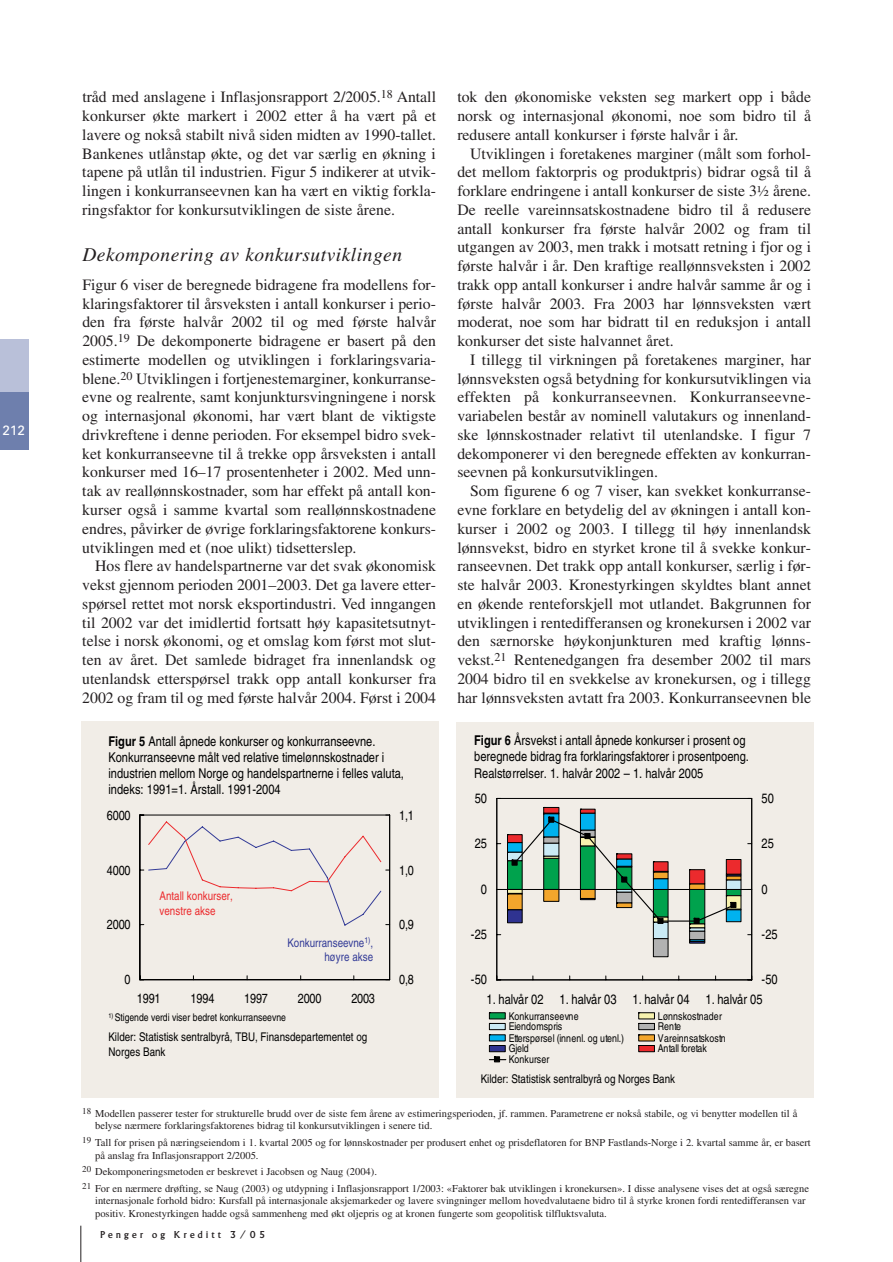
<style>
.page{position:relative;width:893px;height:1262px;background:#fff}
.page>*{position:absolute;margin:0;border:0;box-sizing:border-box;transform-origin:0 0}
.t1{font:italic 19.5px "Times";letter-spacing:.025em;color:#231f20}
.t2{font:15.75px/18.8px "Times";color:#231f20;text-align:justify}
.t3{font:condensed 13.5px/16.2px "Helvetica";color:#000}
.t4{font:13.5px "Univers";color:#fff}
.t5{font:condensed 13.2px "Helvetica";letter-spacing:-.015em;color:#000}
.t6{font:condensed 12px/14.5px "Helvetica";color:#000}
.t7{font:condensed 12px/14.5px "Helvetica";color:#333b97;text-align:right}
.t8{font:condensed 12px/14.4px "Helvetica";color:#ec2a2d}
.t9{font:condensed 10.8px "Helvetica";letter-spacing:.01em;color:#000}
.t10{font:10.5px/12.6px "Times";color:#231f20}
.t11{font:condensed 10.5px "Helvetica";color:#000}
.t12{font:10.5px "Albertus";letter-spacing:.31em;color:#231f20}
.s1{font-weight:700}
.s2{font-family:"Minion Exp"}
</style>
<div class="page">
<hr style="left:80px;top:1225px;width:1px;height:37px;background:#231f20">
<div style="left:0;top:339px;width:28px;height:110px;background:#b9c0d9"></div>
<div style="left:0;top:392px;width:28px;height:57px;background:#6e7fad"></div>
<div style="left:81px;top:721px;width:357px;height:376px;background:#f1ede7"></div>
<hr style="left:140px;top:815px;width:1px;height:164px;background:#000">
<hr style="left:140px;top:979px;width:249px;height:1px;background:#000">
<hr style="left:389px;top:815px;width:1px;height:164px;background:#000">
<svg style="left:140px;top:814px;width:249px;height:112px"></svg>
<div style="left:456px;top:722px;width:357px;height:375px;background:#f1ede7"></div>
<svg style="left:496px;top:798px;width:256px;height:182px"></svg>
<svg style="left:507px;top:807px;width:234px;height:150px"></svg>
<svg style="left:638px;top:1012px;width:17px;height:40px"></svg>
<svg style="left:489px;top:1012px;width:17px;height:50px"></svg>
<p class="t4" style="left:2px;top:425px;width:24px">212</p>
<p class="t2" style="left:82px;top:89px;width:355px">tråd med anslagene i Inflasjonsrapport 2/2005.<sup>18</sup> Antall konkurser økte markert i 2002 etter å ha vært på et lavere og nokså stabilt nivå siden midten av 1990-tallet.<br>Bankenes utlånstap økte, og det var særlig en økning i tapene på utlån til industrien. Figur 5 indikerer at utvik&shy;lingen i konkurranseevnen kan ha vært en viktig forkla&shy;ringsfaktor for konkursutviklingen de siste årene.</p>
<p class="t1" style="left:82px;top:247px;width:321px">Dekomponering av konkursutviklingen</p>
<p class="t2" style="left:82px;top:277px;width:355px">Figur 6 viser de beregnede bidragene fra modellens for&shy;klaringsfaktorer til årsveksten i antall konkurser i perio&shy;den fra første halvår 2002 til og med første halvår 2005.<sup>19</sup> De dekomponerte bidragene er basert på den estimerte modellen og utviklingen i forklaringsvaria&shy;blene.<sup>20</sup> Utviklingen i fortjenestemarginer, konkurranse&shy;evne og realrente, samt konjunktursvingningene i norsk og internasjonal økonomi, har vært blant de viktigste drivkreftene i denne perioden. For eksempel bidro svek&shy;ket konkurranseevne til å trekke opp årsveksten i antall konkurser med 16–17 prosentenheter i 2002. Med unn&shy;tak av reallønnskostnader, som har effekt på antall kon&shy;kurser også i samme kvartal som reallønnskostnadene endres, påvirker de øvrige forklaringsfaktorene konkurs&shy;utviklingen med et (noe ulikt) tidsetterslep.</p>
<p class="t2" style="left:82px;top:558px;width:355px;text-indent:13px">Hos flere av handelspartnerne var det svak økonomisk vekst gjennom perioden 2001–2003. Det ga lavere etter&shy;spørsel rettet mot norsk eksportindustri. Ved inngangen til 2002 var det imidlertid fortsatt høy kapasitetsutnyt&shy;telse i norsk økonomi, og et omslag kom først mot slut&shy;ten av året. Det samlede bidraget fra innenlandsk og utenlandsk etterspørsel trakk opp antall konkurser fra 2002 og fram til og med første halvår 2004. Først i 2004</p>
<p class="t3" style="left:108px;top:734px;width:297px"><span class="s1">Figur 5</span> Antall åpnede konkurser og konkurranseevne.<br>Konkurranseevne målt ved relative timelønnskostnader i industrien mellom Norge og handelspartnerne i felles valuta, indeks: 1991=1. Årstall. 1991-2004</p>
<p class="t5" style="left:107px;top:810px;width:25px">6000</p>
<p class="t5" style="left:107px;top:865px;width:25px">4000</p>
<p class="t5" style="left:107px;top:919px;width:25px">2000</p>
<p class="t5" style="left:125px;top:974px;width:8px">0</p>
<p class="t8" style="left:159px;top:890px;width:75px">Antall konkurser, venstre akse</p>
<p class="t7" style="left:287px;top:936px;width:87px">Konkurranseevne<sup>1)</sup>, høyre akse</p>
<p class="t5" style="left:137px;top:993px;width:25px">1991</p>
<p class="t5" style="left:190px;top:993px;width:25px">1994</p>
<p class="t5" style="left:244px;top:993px;width:25px">1997</p>
<p class="t5" style="left:298px;top:993px;width:25px">2000</p>
<p class="t5" style="left:351px;top:993px;width:25px">2003</p>
<p class="t11" style="left:108px;top:1013px;width:179px"><sup>1)</sup> Stigende verdi viser bedret konkurranseevne</p>
<p class="t6" style="left:108px;top:1031px;width:260px">Kilder: Statistisk sentralbyrå, TBU, Finansdepartementet og<br>Norges Bank</p>
<p class="t5" style="left:399px;top:810px;width:16px">1,1</p>
<p class="t5" style="left:399px;top:865px;width:16px">1,0</p>
<p class="t5" style="left:399px;top:919px;width:16px">0,9</p>
<p class="t5" style="left:399px;top:974px;width:16px">0,8</p>
<p class="t2" style="left:457px;top:89px;width:355px">tok den økonomiske veksten seg markert opp i både norsk og internasjonal økonomi, noe som bidro til å redusere antall konkurser i første halvår i år.</p>
<p class="t2" style="left:457px;top:145px;width:355px;text-indent:13px">Utviklingen i foretakenes marginer (målt som forhol&shy;det mellom faktorpris og produktpris) bidrar også til å forklare endringene i antall konkurser de siste 3<span class="s2">½</span> årene.<br>De reelle vareinnsatskostnadene bidro til å redusere antall konkurser fra første halvår 2002 og fram til utgangen av 2003, men trakk i motsatt retning i fjor og i første halvår i år. Den kraftige reallønnsveksten i 2002 trakk opp antall konkurser i andre halvår samme år og i første halvår 2003. Fra 2003 har lønnsveksten vært moderat, noe som har bidratt til en reduksjon i antall konkurser det siste halvannet året.</p>
<p class="t2" style="left:457px;top:352px;width:355px;text-indent:13px">I tillegg til virkningen på foretakenes marginer, har lønnsveksten også betydning for konkursutviklingen via effekten på konkurranseevnen. Konkurranseevne&shy;variabelen består av nominell valutakurs og innenland&shy;ske lønnskostnader relativt til utenlandske. I figur 7 dekomponerer vi den beregnede effekten av konkurran&shy;seevnen på konkursutviklingen.</p>
<p class="t2" style="left:457px;top:483px;width:355px;text-indent:13px">Som figurene 6 og 7 viser, kan svekket konkurranse&shy;evne forklare en betydelig del av økningen i antall kon&shy;kurser i 2002 og 2003. I tillegg til høy innenlandsk lønnsvekst, bidro en styrket krone til å svekke konkur&shy;ranseevnen. Det trakk opp antall konkurser, særlig i før&shy;ste halvår 2003. Kronestyrkingen skyldtes blant annet en økende renteforskjell mot utlandet. Bakgrunnen for utviklingen i rentedifferansen og kronekursen i 2002 var den særnorske høykonjunkturen med kraftig lønns&shy;vekst.<sup>21</sup> Rentenedgangen fra desember 2002 til mars 2004 bidro til en svekkelse av kronekursen, og i tillegg har lønnsveksten avtatt fra 2003. Konkurranseevnen ble</p>
<p class="t3" style="left:474px;top:733px;width:276px"><span class="s1">Figur 6</span> Årsvekst i antall åpnede konkurser i prosent og beregnede bidrag fra forklaringsfaktorer i prosentpoeng.<br>Realstørrelser. 1. halvår 2002 – 1. halvår 2005</p>
<p class="t3" style="left:474px;top:791px;width:14px">50</p>
<p class="t3" style="left:761px;top:791px;width:14px">50</p>
<p class="t3" style="left:474px;top:836px;width:14px">25</p>
<p class="t3" style="left:761px;top:836px;width:14px">25</p>
<p class="t3" style="left:481px;top:882px;width:8px">0</p>
<p class="t3" style="left:761px;top:882px;width:8px">0</p>
<p class="t3" style="left:471px;top:927px;width:18px">-25</p>
<p class="t3" style="left:761px;top:927px;width:18px">-25</p>
<p class="t3" style="left:471px;top:972px;width:18px">-50</p>
<p class="t3" style="left:761px;top:972px;width:18px">-50</p>
<p class="t3" style="left:486px;top:992px;width:277px">1. halvår 02 1. halvår 03 1. halvår 04 1. halvår 05</p>
<p class="t9" style="left:508px;top:1011px;width:71px">Konkurranseevne</p>
<p class="t9" style="left:658px;top:1011px;width:65px">Lønnskostnader</p>
<p class="t9" style="left:508px;top:1022px;width:55px">Eiendomspris</p>
<p class="t9" style="left:658px;top:1022px;width:24px">Rente</p>
<p class="t9" style="left:508px;top:1033px;width:117px">Etterspørsel (innenl. og utenl.)</p>
<p class="t9" style="left:658px;top:1033px;width:69px">Vareinnsatskostn</p>
<p class="t9" style="left:508px;top:1044px;width:22px">Gjeld</p>
<p class="t9" style="left:658px;top:1044px;width:51px">Antall foretak</p>
<p class="t9" style="left:508px;top:1055px;width:42px">Konkurser</p>
<p class="t6" style="left:480px;top:1072px;width:196px">Kilder: Statistisk sentralbyrå og Norges Bank</p>
<p class="t10" style="left:95px;top:1107px;width:703px;text-indent:-13px"><sup>18</sup> Modellen passerer tester for strukturelle brudd over de siste fem årene av estimeringsperioden, jf. rammen. Parametrene er nokså stabile, og vi benytter modellen til å belyse nærmere forklaringsfaktorenes bidrag til konkursutviklingen i senere tid.</p>
<p class="t10" style="left:95px;top:1137px;width:717px;text-indent:-13px"><sup>19</sup> Tall for prisen på næringseiendom i 1. kvartal 2005 og for lønnskostnader per produsert enhet og prisdeflatoren for BNP Fastlands-Norge i 2. kvartal samme år, er basert på anslag fra Inflasjonsrapport 2/2005.</p>
<p class="t10" style="left:82px;top:1164px;width:728px;line-height:16.6px"><sup>20</sup> Dekomponeringsmetoden er beskrevet i Jacobsen og Naug (2004).<br><sup>21</sup> For en nærmere drøfting, se Naug (2003) og utdypning i Inflasjonsrapport 1/2003: «Faktorer bak utviklingen i kronekursen». I disse analysene vises det at også særegne</p>
<p class="t10" style="left:95px;top:1195px;width:712px">internasjonale forhold bidro: Kursfall på internasjonale aksjemarkeder og lavere svingninger mellom hovedvalutaene bidro til å styrke kronen fordi rentedifferansen var positiv. Kronestyrkingen hadde også sammenheng med økt oljepris og at kronen fungerte som geopolitisk tilfluktsvaluta.</p>
<p class="t12" style="left:101px;top:1230px;width:166px">Penger og Kreditt 3/05</p>
</div>
